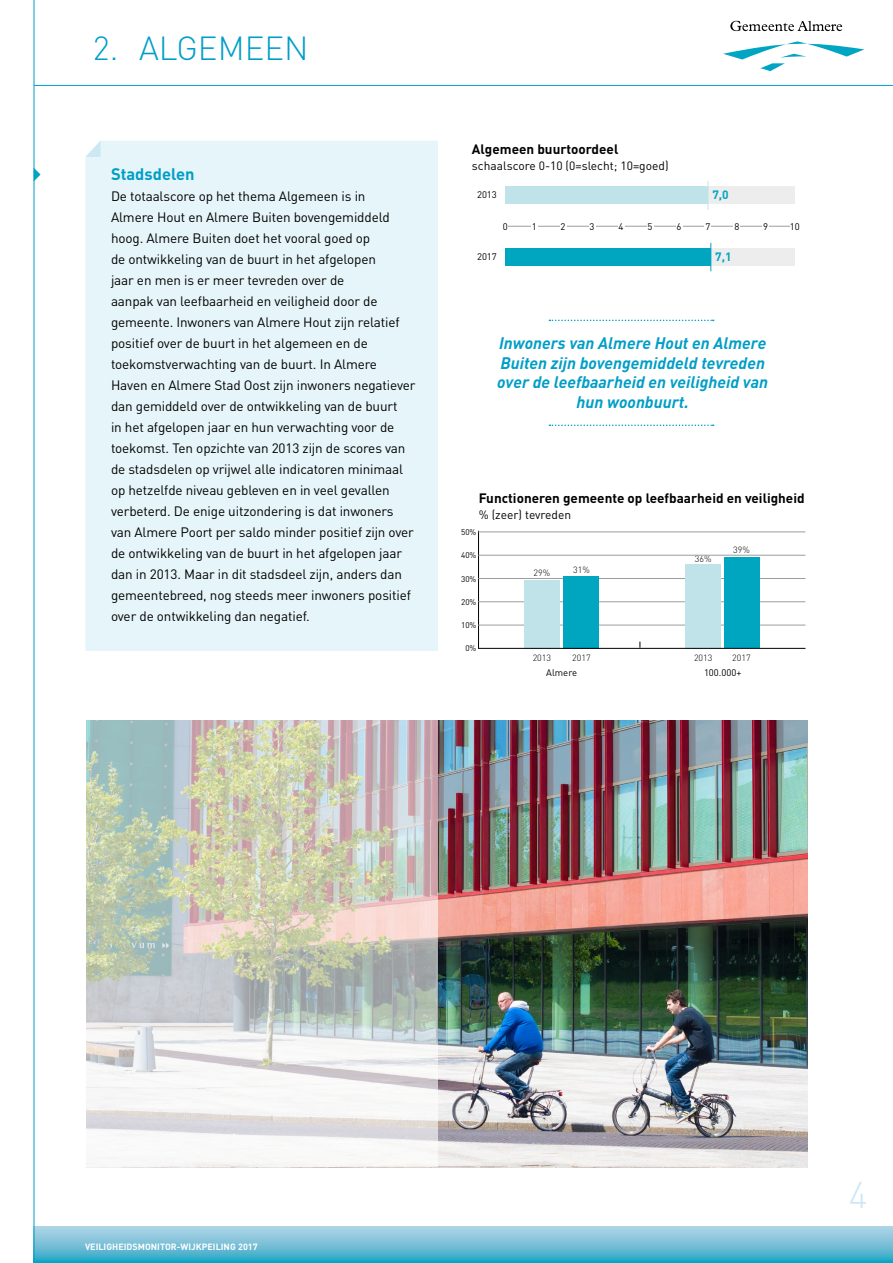
<style>
.page{position:relative;width:893px;height:1263px;background:#fff}
.page>*{position:absolute;margin:0;border:0;box-sizing:border-box;transform-origin:0 0}
.t1{font:300 36.9px "DIN";color:#cce8f5}
.t2{font:300 33px "DIN";color:#009ec7}
.t3{font:italic 700 16.5px/19.5px "DIN";color:#009ec7;text-align:center}
.t4{font:700 16.5px "DIN";color:#009ec7}
.t5{font:13.5px/21px "DIN";letter-spacing:-.01em;color:#000}
.t6{font:700 13.5px "DIN";color:#020203}
.t7{font:12px "DIN";color:#020203}
.t8{font:700 12px "DIN";color:#00a5c0}
.t9{font:9.45px "DIN";color:#020203}
.t10{font:700 9px "DIN";color:#fff}
.t11{font:300 9px "DIN";color:#020203}
.t12{font:8.1px "DIN";color:#020203}
</style>
<div class="page">
<svg style="left:35px;top:1227px;width:858px;height:36px;background:#6cbed6"></svg>
<svg style="left:730px;top:21px;width:112px;height:10px"></svg>
<svg style="left:723px;top:41px;width:141px;height:30px"></svg>
<hr style="left:34px;top:0;width:1px;height:1263px;background:#009ec7">
<hr style="left:34px;top:85px;width:859px;height:1px;background:#009ec7">
<svg style="left:34px;top:168px;width:7px;height:13px"></svg>
<div style="left:505px;top:187px;width:290px;height:17px;background:#eeeded"></div>
<div style="left:505px;top:187px;width:203px;height:17px;background:#c0e3e9"></div>
<svg style="left:708px;top:181px;width:1px;height:29px"></svg>
<div style="left:505px;top:249px;width:290px;height:17px;background:#eeeded"></div>
<div style="left:505px;top:249px;width:206px;height:17px;background:#00a5c0"></div>
<hr style="left:508px;top:226px;width:282px;height:1px;background:#9d9d9c">
<hr style="left:478px;top:531px;width:1px;height:117px;background:#000">
<hr style="left:478px;top:625px;width:327px;height:1px;background:#9d9d9c">
<hr style="left:478px;top:601px;width:327px;height:1px;background:#9d9d9c">
<hr style="left:478px;top:578px;width:327px;height:1px;background:#9d9d9c">
<hr style="left:478px;top:555px;width:327px;height:1px;background:#9d9d9c">
<hr style="left:478px;top:532px;width:327px;height:1px;background:#9d9d9c">
<div style="left:724px;top:557px;width:35px;height:91px;background:#00a5c0"></div>
<div style="left:685px;top:564px;width:35px;height:84px;background:#c0e3e9"></div>
<div style="left:564px;top:576px;width:35px;height:72px;background:#00a5c0"></div>
<div style="left:524px;top:580px;width:36px;height:68px;background:#c0e3e9"></div>
<hr style="left:478px;top:648px;width:327px;height:1px;background:#000">
<div style="left:85px;top:141px;width:353px;height:510px;background:#e6f5f9"></div>
<svg style="left:85px;top:141px;width:16px;height:16px"></svg>
<svg style="left:549px;top:320px;width:165px;height:1px"></svg>
<svg style="left:549px;top:424px;width:165px;height:2px"></svg>
<img style="left:438px;top:721px;width:370px;height:446px">
<svg style="left:86px;top:720px;width:352px;height:447px"></svg>
<h2 class="t2" style="left:93px;top:28px;width:217px">2. ALGEMEEN</h2>
<p class="t4" style="left:111px;top:163px;width:85px">Stadsdelen</p>
<p class="t5" style="left:111px;top:185px;width:306px">De totaalscore op het thema Algemeen is in<br>Almere Hout en Almere Buiten bovengemiddeld hoog. Almere Buiten doet het vooral goed op<br>de ontwikkeling van de buurt in het afgelopen<br>jaar en men is er meer tevreden over de<br>aanpak van leefbaarheid en veiligheid door de gemeente. Inwoners van Almere Hout zijn relatief positief over de buurt in het algemeen en de toekomstverwachting van de buurt. In Almere Haven en Almere Stad Oost zijn inwoners negatiever dan gemiddeld over de ontwikkeling van de buurt<br>in het afgelopen jaar en hun verwachting voor de toekomst. Ten opzichte van 2013 zijn de scores van de stadsdelen op vrijwel alle indicatoren minimaal op hetzelfde niveau gebleven en in veel gevallen verbeterd. De enige uitzondering is dat inwoners van Almere Poort per saldo minder positief zijn over de ontwikkeling van de buurt in het afgelopen jaar dan in 2013. Maar in dit stadsdeel zijn, anders dan gemeentebreed, nog steeds meer inwoners positief over de ontwikkeling dan negatief.</p>
<p class="t6" style="left:472px;top:140px;width:148px">Algemeen buurtoordeel</p>
<p class="t9" style="left:477px;top:189px;width:21px">2013</p>
<p class="t8" style="left:712px;top:187px;width:18px">7,0</p>
<p class="t7" style="left:472px;top:158px;width:198px">schaalscore 0-10 (0=slecht; 10=goed)</p>
<p class="t9" style="left:503px;top:220px;width:6px">0</p>
<p class="t9" style="left:532px;top:220px;width:6px">1</p>
<p class="t9" style="left:561px;top:220px;width:6px">2</p>
<p class="t9" style="left:590px;top:220px;width:6px">3</p>
<p class="t9" style="left:618px;top:220px;width:6px">4</p>
<p class="t9" style="left:648px;top:220px;width:6px">5</p>
<p class="t9" style="left:676px;top:220px;width:6px">6</p>
<p class="t9" style="left:705px;top:220px;width:6px">7</p>
<p class="t9" style="left:734px;top:220px;width:6px">8</p>
<p class="t9" style="left:763px;top:220px;width:6px">9</p>
<p class="t9" style="left:790px;top:220px;width:11px">10</p>
<p class="t9" style="left:477px;top:251px;width:21px">2017</p>
<p class="t8" style="left:715px;top:249px;width:18px">7,1</p>
<p class="t3" style="left:497px;top:333px;width:272px">Inwoners van Almere Hout en Almere<br>Buiten zijn bovengemiddeld tevreden over de leefbaarheid en veiligheid van hun woonbuurt.</p>
<p class="t6" style="left:479px;top:489px;width:327px">Functioneren gemeente op leefbaarheid en veiligheid</p>
<p class="t7" style="left:479px;top:507px;width:94px">% (zeer) tevreden</p>
<p class="t12" style="left:461px;top:527px;width:17px">50%</p>
<p class="t12" style="left:461px;top:550px;width:17px">40%</p>
<p class="t12" style="left:461px;top:574px;width:17px">30%</p>
<p class="t12" style="left:461px;top:597px;width:17px">20%</p>
<p class="t12" style="left:461px;top:620px;width:17px">10%</p>
<p class="t12" style="left:465px;top:643px;width:13px">0%</p>
<p class="t11" style="left:534px;top:568px;width:18px">29%</p>
<p class="t11" style="left:573px;top:564px;width:18px">31%</p>
<p class="t11" style="left:695px;top:554px;width:18px">36%</p>
<p class="t11" style="left:733px;top:544px;width:18px">39%</p>
<p class="t11" style="left:533px;top:652px;width:20px">2013</p>
<p class="t11" style="left:572px;top:652px;width:20px">2017</p>
<p class="t11" style="left:694px;top:652px;width:20px">2013</p>
<p class="t11" style="left:732px;top:652px;width:20px">2017</p>
<p class="t9" style="left:546px;top:667px;width:32px">Almere</p>
<p class="t9" style="left:704px;top:667px;width:39px">100.000+</p>
<p class="t10" style="left:85px;top:1240px;width:174px">VEILIGHEIDSMONITOR-WIJKPEILING 2017</p>
<h1 class="t1" style="left:849px;top:1172px;width:20px">4</h1>
</div>
